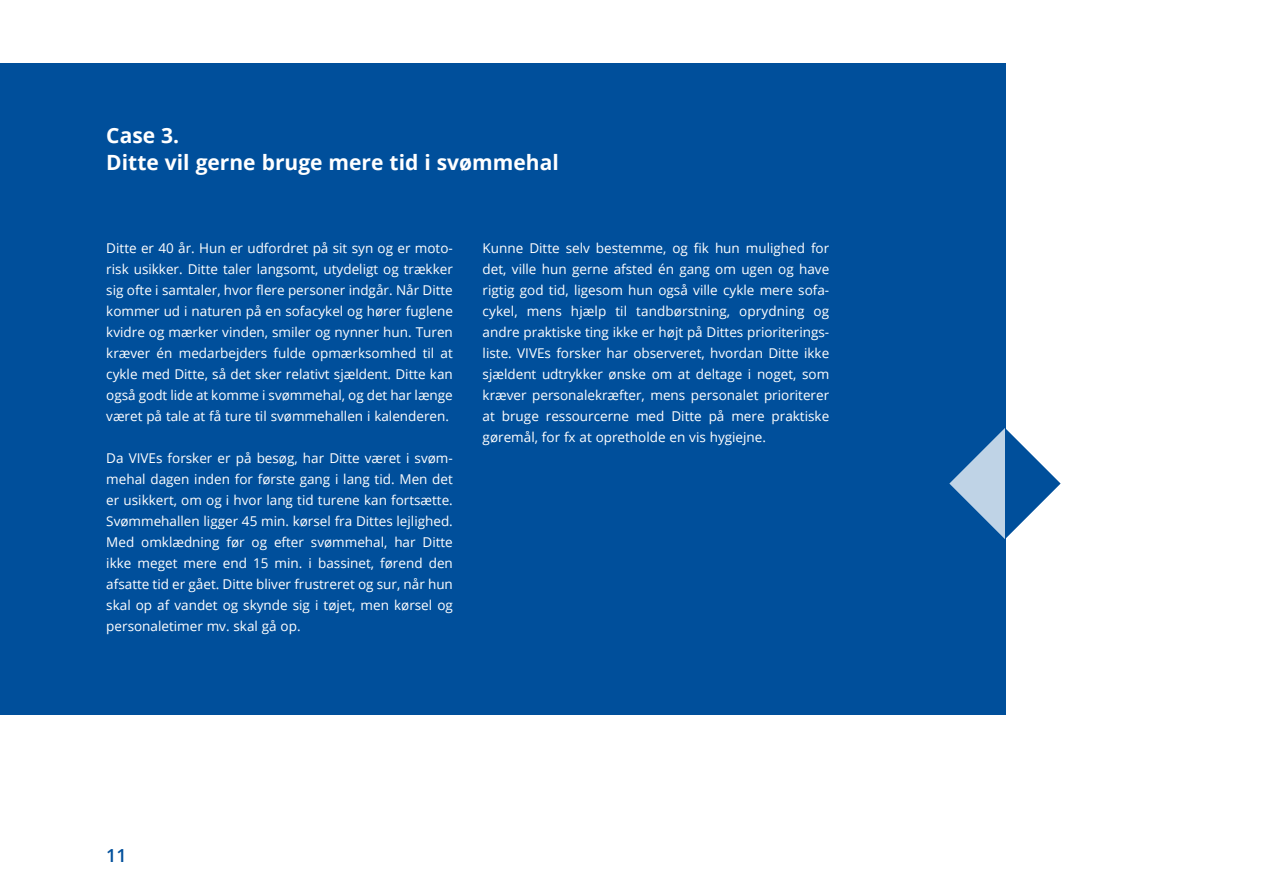
<style>
.page{position:relative;width:1263px;height:893px;background:#fff}
.page>*{position:absolute;margin:0;border:0;box-sizing:border-box;transform-origin:0 0}
.Caserubrik{font:700 21px/27px "Open Sans";color:#fff}
.t1{font:600 18px "Open Sans";color:#004f9b}
.Brød{font:13.5px/21px "Open Sans";color:#fff;text-align:justify}
</style>
<div class="page">
<div style="left:0;top:64px;width:1006px;height:651px;background:#004f9b"></div>
<svg style="left:949px;top:428px;width:111px;height:111px"></svg>
<h3 class="Caserubrik" style="left:106px;top:121px;width:454px">Case 3.<br>Ditte vil gerne bruge mere tid i svømmehal</h3>
<p class="Brød" style="left:106px;top:237px;width:348px">Ditte er 40 år. Hun er udfordret på sit syn og er moto&shy;risk usikker. Ditte taler langsomt, utydeligt og trækker sig ofte i samtaler, hvor flere personer indgår. Når Ditte kommer ud i naturen på en sofacykel og hører fuglene kvidre og mærker vinden, smiler og nynner hun. Turen kræver én medarbejders fulde opmærksomhed til at cykle med Ditte, så det sker relativt sjældent. Ditte kan også godt lide at komme i svømmehal, og det har længe været på tale at få ture til svømmehallen i kalenderen.</p>
<p class="Brød" style="left:106px;top:447px;width:348px">Da VIVEs forsker er på besøg, har Ditte været i svøm&shy;mehal dagen inden for første gang i lang tid. Men det er usikkert, om og i hvor lang tid turene kan fortsætte.<br>Svømmehallen ligger 45 min. kørsel fra Dittes lejlighed.<br>Med omklædning før og efter svømmehal, har Ditte ikke meget mere end 15 min. i bassinet, førend den afsatte tid er gået. Ditte bliver frustreret og sur, når hun skal op af vandet og skynde sig i tøjet, men kørsel og personaletimer mv. skal gå op.</p>
<p class="Brød" style="left:483px;top:237px;width:348px">Kunne Ditte selv bestemme, og fik hun mulighed for det, ville hun gerne afsted én gang om ugen og have rigtig god tid, ligesom hun også ville cykle mere sofa&shy;cykel, mens hjælp til tandbørstning, oprydning og andre praktiske ting ikke er højt på Dittes prioriterings&shy;liste. VIVEs forsker har observeret, hvordan Ditte ikke sjældent udtrykker ønske om at deltage i noget, som kræver personalekræfter, mens personalet prioriterer at bruge ressourcerne med Ditte på mere praktiske gøremål, for fx at opretholde en vis hygiejne.</p>
<h2 class="t1" style="left:106px;top:843px;width:22px">11</h2>
</div>
